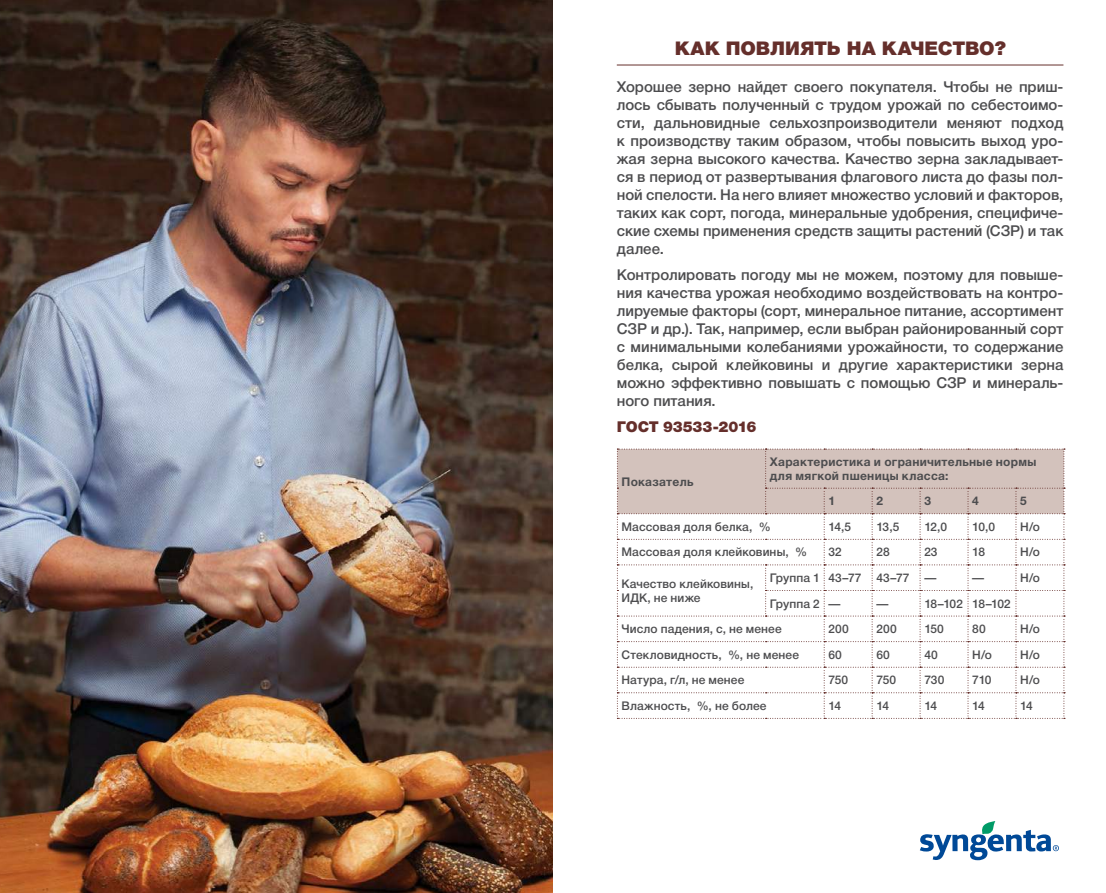
<style>
.page{position:relative;width:1106px;height:893px;background:#fff}
.page>*{position:absolute;margin:0;border:0;box-sizing:border-box;transform-origin:0 0}
.t1{font:900 18.9px "Helvetica Neue Cyr";letter-spacing:-.01em;color:#652f2b}
.t2{font:500 15px/18px "Helvetica Neue Cyr";color:#4d4d4f;text-align:justify}
.t3{font:900 15px "Helvetica Neue Cyr";letter-spacing:-.015em;color:#652f2b}
.t4{font:500 12px/14.4px "Helvetica Neue Cyr";letter-spacing:.01em;color:#4d4d4f}
.t5{font:700 12px/13.5px "Helvetica Neue Cyr";letter-spacing:.02em;color:#4d4d4f}
.t6{font:500 12px "Helvetica Neue Cyr";letter-spacing:-.035em;color:#4d4d4f}
</style>
<div class="page">
<svg style="left:920px;top:821px;width:139px;height:39px"></svg>
<img style="left:0;top:0;width:553px;height:893px">
<hr style="left:617px;top:65px;width:446px;height:1px;background:#652f2b">
<svg style="left:617px;top:449px;width:447px;height:270px"></svg>
<p class="t1" style="left:674px;top:37px;width:333px">КАК ПОВЛИЯТЬ НА КАЧЕСТВО?</p>
<p class="t2" style="left:617px;top:77px;width:448px">Хорошее зерно найдет своего покупателя. Чтобы не приш&shy;лось сбывать полученный с трудом урожай по себестоимо&shy;сти, дальновидные сельхозпроизводители меняют подход к производству таким образом, чтобы повысить выход уро&shy;жая зерна высокого качества. Качество зерна закладывает&shy;ся в период от развертывания флагового листа до фазы пол&shy;ной спелости. На него влияет множество условий и факторов, таких как сорт, погода, минеральные удобрения, специфиче&shy;ские схемы применения средств защиты растений (СЗР) и так далее.</p>
<p class="t2" style="left:617px;top:266px;width:448px">Контролировать погоду мы не можем, поэтому для повыше&shy;ния качества урожая необходимо воздействовать на контро&shy;лируемые факторы (сорт, минеральное питание, ассортимент СЗР и др.). Так, например, если выбран районированный сорт с минимальными колебаниями урожайности, то содержание белка, сырой клейковины и другие характеристики зерна можно эффективно повышать с помощью СЗР и минераль&shy;ного питания.</p>
<p class="t3" style="left:617px;top:418px;width:141px">ГОСТ 93533-2016</p>
<p class="t5" style="left:621px;top:475px;width:73px">Показатель</p>
<p class="t5" style="left:770px;top:455px;width:268px">Характеристика и ограничительные нормы для мягкой пшеницы класса:</p>
<p class="t5" style="left:828px;top:494px;width:8px">1</p>
<p class="t5" style="left:876px;top:494px;width:8px">2</p>
<p class="t5" style="left:924px;top:494px;width:8px">3</p>
<p class="t5" style="left:972px;top:494px;width:8px">4</p>
<p class="t5" style="left:1020px;top:494px;width:8px">5</p>
<p class="t4" style="left:621px;top:519px;width:151px">Массовая доля белка, %</p>
<p class="t4" style="left:828px;top:519px;width:24px">14,5</p>
<p class="t4" style="left:876px;top:519px;width:25px">13,5</p>
<p class="t4" style="left:924px;top:519px;width:24px">12,0</p>
<p class="t4" style="left:972px;top:519px;width:24px">10,0</p>
<p class="t4" style="left:1020px;top:519px;width:21px">Н/о</p>
<p class="t4" style="left:621px;top:545px;width:187px">Массовая доля клейковины, %</p>
<p class="t4" style="left:828px;top:545px;width:15px">32</p>
<p class="t4" style="left:876px;top:545px;width:15px">28</p>
<p class="t4" style="left:924px;top:545px;width:15px">23</p>
<p class="t4" style="left:972px;top:545px;width:14px">18</p>
<p class="t4" style="left:1020px;top:545px;width:21px">Н/о</p>
<p class="t4" style="left:621px;top:576px;width:133px">Качество клейковины,<br>ИДК, не ниже</p>
<p class="t4" style="left:770px;top:571px;width:168px">Группа 1 43–77 43–77 —</p>
<p class="t4" style="left:972px;top:571px;width:13px">—</p>
<p class="t4" style="left:1020px;top:571px;width:21px">Н/о</p>
<p class="t4" style="left:770px;top:596px;width:72px">Группа 2 —</p>
<p class="t4" style="left:876px;top:596px;width:13px">—</p>
<p class="t6" style="left:924px;top:597px;width:88px">18–102 18–102</p>
<p class="t4" style="left:621px;top:622px;width:162px">Число падения, с, не менее</p>
<p class="t4" style="left:828px;top:622px;width:22px">200</p>
<p class="t4" style="left:876px;top:622px;width:22px">200</p>
<p class="t4" style="left:924px;top:622px;width:21px">150</p>
<p class="t4" style="left:972px;top:622px;width:15px">80</p>
<p class="t4" style="left:1020px;top:622px;width:21px">Н/о</p>
<p class="t4" style="left:621px;top:647px;width:179px">Стекловидность, %, не менее</p>
<p class="t4" style="left:828px;top:647px;width:15px">60</p>
<p class="t4" style="left:876px;top:647px;width:15px">60</p>
<p class="t4" style="left:924px;top:647px;width:15px">40</p>
<p class="t4" style="left:972px;top:647px;width:21px">Н/о</p>
<p class="t4" style="left:1020px;top:647px;width:21px">Н/о</p>
<p class="t4" style="left:621px;top:673px;width:124px">Натура, г/л, не менее</p>
<p class="t4" style="left:828px;top:673px;width:21px">750</p>
<p class="t4" style="left:876px;top:673px;width:21px">750</p>
<p class="t4" style="left:924px;top:673px;width:22px">730</p>
<p class="t4" style="left:972px;top:673px;width:21px">710</p>
<p class="t4" style="left:1020px;top:673px;width:21px">Н/о</p>
<p class="t4" style="left:621px;top:698px;width:146px">Влажность, %, не более</p>
<p class="t4" style="left:828px;top:698px;width:14px">14</p>
<p class="t4" style="left:876px;top:698px;width:14px">14</p>
<p class="t4" style="left:924px;top:698px;width:14px">14</p>
<p class="t4" style="left:972px;top:698px;width:14px">14</p>
<p class="t4" style="left:1020px;top:698px;width:14px">14</p>
</div>
